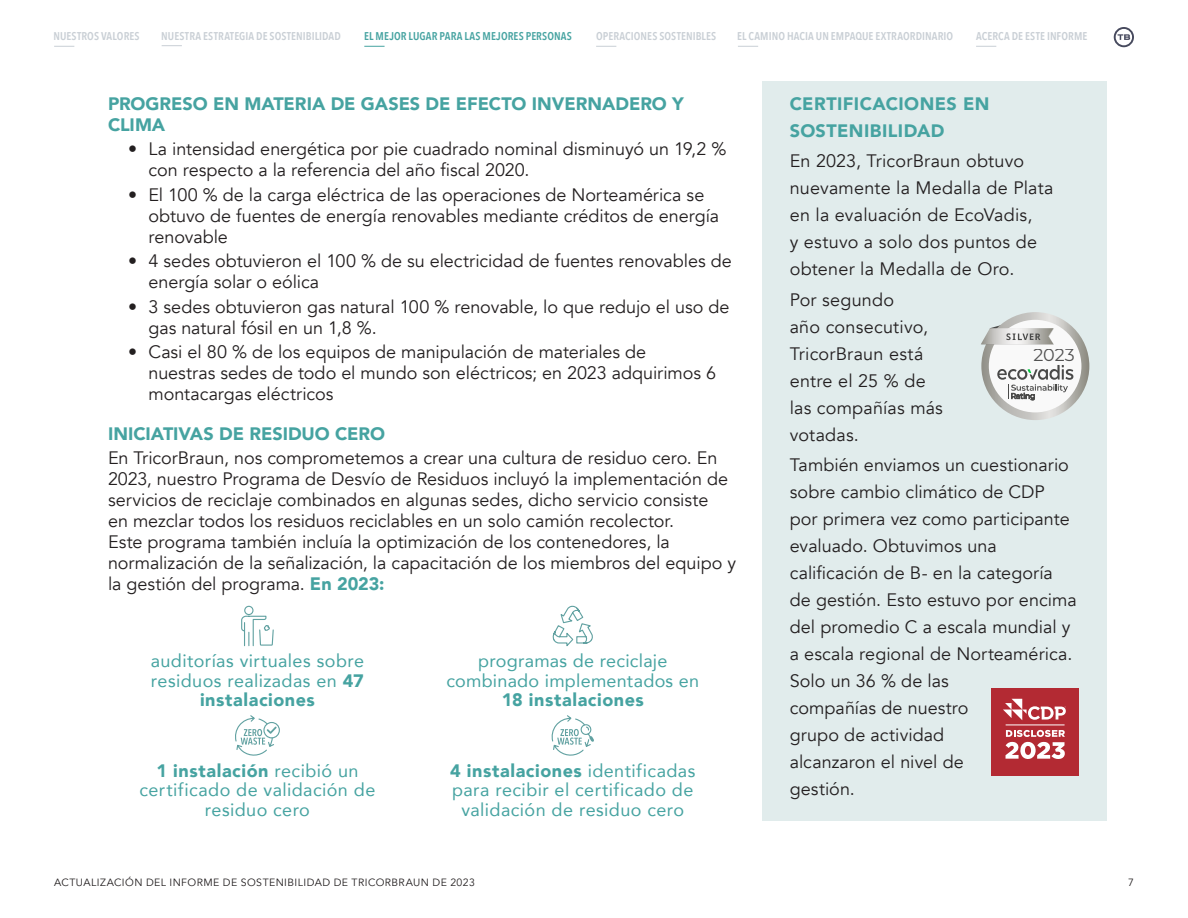
<style>
.page{position:relative;width:1188px;height:918px;background:#fff}
.page>*{position:absolute;margin:0;border:0;box-sizing:border-box;transform-origin:0 0}
.Paragraph_Style_In_Body{font:18px/27px "Avenir";color:#231f20}
.t1{font:18px/19.5px "Avenir";letter-spacing:.02em;color:#46a3a1;text-align:center}
.Paragraph_Style_In_Body-2{font:900 18px/21px "Avenir";color:#46a3a1}
.Paragraph_Style_In_Body-3{font:900 18px/27px "Avenir";letter-spacing:.025em;color:#46a3a1}
.t2{font:17.55px "Montserrat";color:#515151}
.t3{font:600 11.25px "Avenir Next Condensed";letter-spacing:.005em;color:#c9cfd5}
.t4{font:600 11.25px "Avenir Next Condensed";letter-spacing:.01em;color:#46a3a1}
.t5{font:10.5px "Avenir";letter-spacing:.04em;color:#231f20}
.s1{font-weight:900;color:#46a3a1}
.s2{font-weight:900}
</style>
<div class="page">
<svg style="left:1114px;top:27px;width:20px;height:20px"></svg>
<svg style="left:54px;top:46px;width:20px;height:1px"></svg>
<svg style="left:738px;top:46px;width:20px;height:1px"></svg>
<svg style="left:976px;top:46px;width:20px;height:1px"></svg>
<svg style="left:162px;top:45px;width:20px;height:1px"></svg>
<svg style="left:364px;top:46px;width:21px;height:1px"></svg>
<svg style="left:596px;top:46px;width:20px;height:1px"></svg>
<div style="left:763px;top:81px;width:344px;height:740px;background:#e1ecec"></div>
<svg style="left:241px;top:605px;width:33px;height:42px"></svg>
<svg style="left:552px;top:605px;width:41px;height:41px"></svg>
<div style="left:263px;top:722px;width:17px;height:16px;border:1px solid #61a1a1;border-radius:50%"></div>
<svg style="left:235px;top:715px;width:42px;height:41px"></svg>
<svg style="left:551px;top:715px;width:43px;height:41px"></svg>
<div style="left:991px;top:688px;width:88px;height:87px;background:#b32a33"></div>
<hr style="left:1006px;top:725px;width:59px;height:1px;background:#fff">
<svg style="left:1003px;top:699px;width:63px;height:21px"></svg>
<svg style="left:1006px;top:730px;width:59px;height:29px"></svg>
<svg style="left:981px;top:312px;width:108px;height:108px;background:#b7b6b1"></svg>
<div style="left:989px;top:320px;width:92px;height:92px;background:#f9f9f9;border-radius:50%"></div>
<svg style="left:997px;top:365px;width:76px;height:35px"></svg>
<svg style="left:981px;top:324px;width:73px;height:21px"></svg>
<p class="t3" style="left:53px;top:26px;width:88px">NUESTROS VALORES</p>
<p class="t3" style="left:161px;top:26px;width:181px">NUESTRA ESTRATEGIA DE SOSTENIBILIDAD</p>
<p class="t4" style="left:364px;top:26px;width:209px">EL MEJOR LUGAR PARA LAS MEJORES PERSONAS</p>
<p class="t3" style="left:596px;top:26px;width:122px">OPERACIONES SOSTENIBLES</p>
<p class="t3" style="left:737px;top:26px;width:218px">EL CAMINO HACIA UN EMPAQUE EXTRAORDINARIO</p>
<p class="t3" style="left:976px;top:26px;width:113px">ACERCA DE ESTE INFORME</p>
<p class="Paragraph_Style_In_Body-2" style="left:108px;top:93px;width:577px">PROGRESO EN MATERIA DE GASES DE EFECTO INVERNADERO Y<br>CLIMA</p>
<p class="Paragraph_Style_In_Body" style="left:148px;top:139px;width:580px;line-height:21px;text-indent:-20px">• La intensidad energética por pie cuadrado nominal disminuyó un 19,2 % con respecto a la referencia del año fiscal 2020.</p>
<p class="Paragraph_Style_In_Body" style="left:148px;top:184px;width:572px;line-height:21px;text-indent:-20px">• El 100 % de la carga eléctrica de las operaciones de Norteamérica se obtuvo de fuentes de energía renovables mediante créditos de energía renovable</p>
<p class="Paragraph_Style_In_Body" style="left:148px;top:251px;width:585px;line-height:21px;text-indent:-20px">• 4 sedes obtuvieron el 100 % de su electricidad de fuentes renovables de energía solar o eólica</p>
<p class="Paragraph_Style_In_Body" style="left:148px;top:296px;width:583px;line-height:21px;text-indent:-20px">• 3 sedes obtuvieron gas natural 100 % renovable, lo que redujo el uso de gas natural fósil en un 1,8 %.</p>
<p class="Paragraph_Style_In_Body" style="left:148px;top:342px;width:569px;line-height:21px;text-indent:-20px">• Casi el 80 % de los equipos de manipulación de materiales de nuestras sedes de todo el mundo son eléctricos; en 2023 adquirimos 6 montacargas eléctricos</p>
<p class="Paragraph_Style_In_Body-2" style="left:108px;top:423px;width:279px">INICIATIVAS DE RESIDUO CERO</p>
<p class="Paragraph_Style_In_Body" style="left:108px;top:448px;width:630px;line-height:21px">En TricorBraun, nos comprometemos a crear una cultura de residuo cero. En 2023, nuestro Programa de Desvío de Residuos incluyó la implementación de servicios de reciclaje combinados en algunas sedes, dicho servicio consiste<br>en mezclar todos los residuos reciclables en un solo camión recolector.<br>Este programa también incluía la optimización de los contenedores, la normalización de la señalización, la capacitación de los miembros del equipo y la gestión del programa. <span class="s1">En 2023:</span></p>
<p class="t1" style="left:151px;top:651px;width:215px">auditorías virtuales sobre residuos realizadas en <span class="s2">47 instalaciones</span></p>
<p class="t1" style="left:446px;top:651px;width:254px">programas de reciclaje combinado implementados en<br><span class="s2">18 instalaciones</span></p>
<p class="t1" style="left:140px;top:760px;width:237px"><span class="s2">1 instalación</span> recibió un certificado de validación de residuo cero</p>
<p class="t1" style="left:450px;top:760px;width:247px"><span class="s2">4 instalaciones</span> identificadas para recibir el certificado de validación de residuo cero</p>
<p class="Paragraph_Style_In_Body-3" style="left:790px;top:90px;width:201px">CERTIFICACIONES EN<br>SOSTENIBILIDAD</p>
<p class="Paragraph_Style_In_Body" style="left:790px;top:148px;width:265px">En 2023, TricorBraun obtuvo nuevamente la Medalla de Plata en la evaluación de EcoVadis,<br>y estuvo a solo dos puntos de obtener la Medalla de Oro.</p>
<p class="Paragraph_Style_In_Body" style="left:790px;top:286px;width:155px">Por segundo<br>año consecutivo,<br>TricorBraun está entre el 25 % de las compañías más votadas.</p>
<p class="Paragraph_Style_In_Body" style="left:790px;top:452px;width:288px">También enviamos un cuestionario sobre cambio climático de CDP por primera vez como participante evaluado. Obtuvimos una calificación de B- en la categoría de gestión. Esto estuvo por encima del promedio C a escala mundial y a escala regional de Norteamérica.<br>Solo un 36 % de las<br>compañías de nuestro<br>grupo de actividad<br>alcanzaron el nivel de<br>gestión.</p>
<p class="t2" style="left:1033px;top:343px;width:43px">2023</p>
<p class="t5" style="left:54px;top:877px;width:422px">ACTUALIZACIÓN DEL INFORME DE SOSTENIBILIDAD DE TRICORBRAUN DE 2023</p>
<p class="t5" style="left:1128px;top:877px;width:7px">7</p>
</div>
